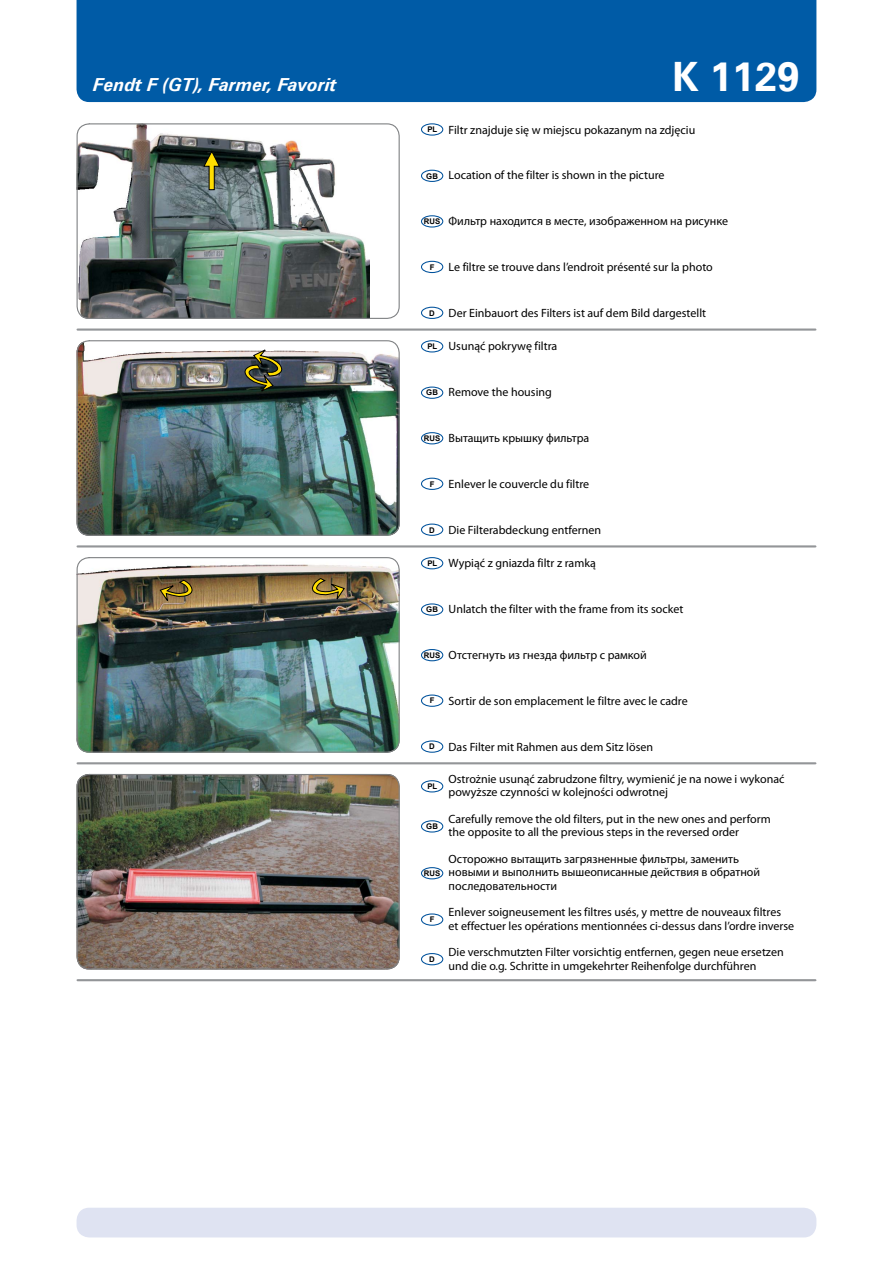
<style>
.page{position:relative;width:893px;height:1263px;background:#fff}
.page>*{position:absolute;margin:0;border:0;box-sizing:border-box;transform-origin:0 0}
.t1{font:700 40.5px "Zurich EU";color:#fff}
.t2{font:italic 700 18px "Zurich EU";color:#fff}
.t3{font:12px/13.5px "Myriad Pro";color:#000}
.t4{font:700 7.8px "Arial";color:#000}
.s1{font-family:"Arial";font-weight:700;font-size:7.8px}
</style>
<div class="page">
<div style="left:77px;top:0;width:739px;height:102px;background:#005ba6"></div>
<hr style="left:77px;top:328px;width:739px;height:3px;background:#939598">
<hr style="left:77px;top:545px;width:739px;height:2px;background:#939598">
<hr style="left:77px;top:762px;width:739px;height:2px;background:#939598">
<hr style="left:77px;top:979px;width:739px;height:2px;background:#939598">
<img style="left:77px;top:123px;width:292px;height:196px">
<div style="left:77px;top:123px;width:323px;height:196px;border:1px solid #808284;border-radius:12px"></div>
<img style="left:77px;top:340px;width:323px;height:196px;border-radius:13px">
<div style="left:77px;top:340px;width:323px;height:196px;border:1px solid #808284;border-radius:12px"></div>
<img style="left:77px;top:557px;width:323px;height:196px;border-radius:13px">
<div style="left:77px;top:557px;width:323px;height:196px;border:1px solid #808284;border-radius:12px"></div>
<img style="left:77px;top:774px;width:323px;height:195px;border-radius:13px">
<div style="left:77px;top:774px;width:323px;height:195px;border:1px solid #808284;border-radius:12px"></div>
<div style="left:77px;top:1208px;width:739px;height:29px;background:#dfe3f2;border-radius:13px"></div>
<div style="left:421px;top:123px;width:22px;height:13px;border:1px solid #00529c;border-radius:50%"></div>
<div style="left:421px;top:170px;width:22px;height:12px;border:1px solid #00529c;border-radius:50%"></div>
<div style="left:421px;top:215px;width:22px;height:13px;border:1px solid #00529c;border-radius:50%"></div>
<div style="left:421px;top:261px;width:22px;height:12px;border:1px solid #00529c;border-radius:50%"></div>
<div style="left:421px;top:307px;width:22px;height:12px;border:1px solid #00529c;border-radius:50%"></div>
<div style="left:421px;top:340px;width:22px;height:12px;border:1px solid #00529c;border-radius:50%"></div>
<div style="left:421px;top:387px;width:22px;height:12px;border:1px solid #00529c;border-radius:50%"></div>
<div style="left:421px;top:432px;width:22px;height:12px;border:1px solid #00529c;border-radius:50%"></div>
<div style="left:421px;top:478px;width:22px;height:12px;border:1px solid #00529c;border-radius:50%"></div>
<div style="left:421px;top:524px;width:22px;height:12px;border:1px solid #00529c;border-radius:50%"></div>
<div style="left:421px;top:557px;width:22px;height:12px;border:1px solid #00529c;border-radius:50%"></div>
<div style="left:421px;top:603px;width:22px;height:13px;border:1px solid #00529c;border-radius:50%"></div>
<div style="left:421px;top:649px;width:22px;height:12px;border:1px solid #00529c;border-radius:50%"></div>
<div style="left:421px;top:694px;width:22px;height:13px;border:1px solid #00529c;border-radius:50%"></div>
<div style="left:421px;top:740px;width:22px;height:13px;border:1px solid #00529c;border-radius:50%"></div>
<div style="left:421px;top:780px;width:22px;height:12px;border:1px solid #00529c;border-radius:50%"></div>
<div style="left:421px;top:820px;width:22px;height:12px;border:1px solid #00529c;border-radius:50%"></div>
<div style="left:421px;top:913px;width:22px;height:13px;border:1px solid #00529c;border-radius:50%"></div>
<div style="left:421px;top:953px;width:22px;height:12px;border:1px solid #00529c;border-radius:50%"></div>
<div style="left:421px;top:867px;width:22px;height:12px;border:1px solid #00529c;border-radius:50%"></div>
<svg style="left:203px;top:151px;width:17px;height:39px"></svg>
<svg style="left:245px;top:349px;width:37px;height:43px;background:#626347"></svg>
<svg style="left:160px;top:580px;width:32px;height:22px"></svg>
<svg style="left:312px;top:578px;width:33px;height:23px"></svg>
<h2 class="t2" style="left:94px;top:74px;width:245px">Fendt F (GT), Farmer, Favorit</h2>
<h1 class="t1" style="left:672px;top:52px;width:129px">K 1129</h1>
<p class="t3" style="left:427px;top:123px;width:269px"><span class="s1">PL</span> Filtr znajduje się w miejscu pokazanym na zdjęciu</p>
<p class="t3" style="left:426px;top:168px;width:240px"><span class="s1">GB</span> Location of the filter is shown in the picture</p>
<p class="t3" style="left:424px;top:214px;width:306px"><span class="s1">RUS</span> Фильтр находится в месте, изображенном на рисунке</p>
<p class="t3" style="left:430px;top:260px;width:285px"><span class="s1">F</span> Le filtre se trouve dans l’endroit présenté sur la photo</p>
<p class="t3" style="left:429px;top:306px;width:278px"><span class="s1">D</span> Der Einbauort des Filters ist auf dem Bild dargestellt</p>
<p class="t3" style="left:427px;top:339px;width:131px"><span class="s1">PL</span> Usunąć pokrywę filtra</p>
<p class="t3" style="left:426px;top:385px;width:127px"><span class="s1">GB</span> Remove the housing</p>
<p class="t3" style="left:424px;top:431px;width:167px"><span class="s1">RUS</span> Вытащить крышку фильтра</p>
<p class="t3" style="left:430px;top:477px;width:161px"><span class="s1">F</span> Enlever le couvercle du filtre</p>
<p class="t3" style="left:429px;top:523px;width:173px"><span class="s1">D</span> Die Filterabdeckung entfernen</p>
<p class="t3" style="left:427px;top:556px;width:170px"><span class="s1">PL</span> Wypiąć z gniazda filtr z ramką</p>
<p class="t3" style="left:426px;top:602px;width:259px"><span class="s1">GB</span> Unlatch the filter with the frame from its socket</p>
<p class="t3" style="left:424px;top:648px;width:225px"><span class="s1">RUS</span> Отстегнуть из гнезда фильтр с рамкой</p>
<p class="t3" style="left:430px;top:694px;width:260px"><span class="s1">F</span> Sortir de son emplacement le filtre avec le cadre</p>
<p class="t3" style="left:429px;top:740px;width:225px"><span class="s1">D</span> Das Filter mit Rahmen aus dem Sitz lösen</p>
<p class="t4" style="left:427px;top:781px;width:11px">PL</p>
<p class="t3" style="left:449px;top:772px;width:338px">Ostrożnie usunąć zabrudzone filtry, wymienić je na nowe i wykonać powyższe czynności w kolejności odwrotnej</p>
<p class="t4" style="left:426px;top:821px;width:13px">GB</p>
<p class="t3" style="left:449px;top:812px;width:324px">Carefully remove the old filters, put in the new ones and perform the opposite to all the previous steps in the reversed order</p>
<p class="t3" style="left:449px;top:852px;width:313px">Осторожно вытащить загрязненные фильтры, заменить новыми и выполнить вышеописанные действия в обратной последовательности</p>
<p class="t4" style="left:430px;top:914px;width:6px">F</p>
<p class="t3" style="left:449px;top:905px;width:347px">Enlever soigneusement les filtres usés, y mettre de nouveaux filtres<br>et effectuer les opérations mentionnées ci-dessus dans l’ordre inverse</p>
<p class="t4" style="left:429px;top:954px;width:7px">D</p>
<p class="t3" style="left:449px;top:945px;width:337px">Die verschmutzten Filter vorsichtig entfernen, gegen neue ersetzen und die o.g. Schritte in umgekehrter Reihenfolge durchführen</p>
<p class="t4" style="left:424px;top:868px;width:18px">RUS</p>
</div>
